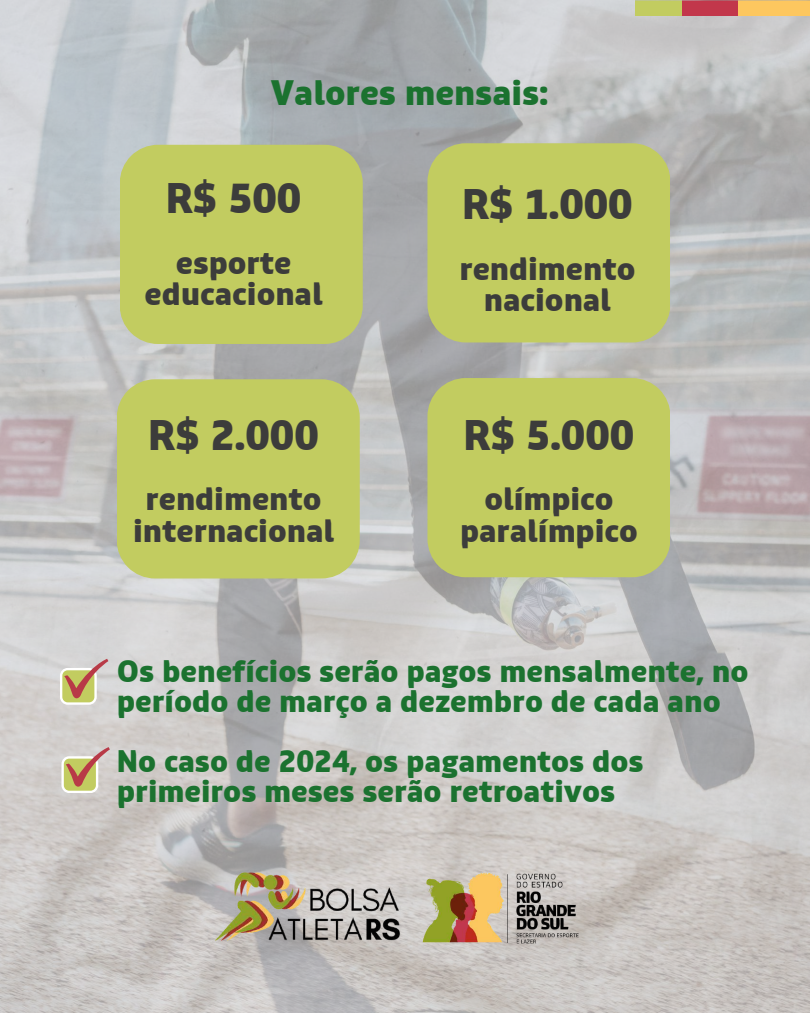
<style>
.page{position:relative;width:810px;height:1013px;background:#fff}
.page>*{position:absolute;margin:0;border:0;box-sizing:border-box;transform-origin:0 0}
.t1{font:900 40.8px "Lembra";color:#3c3c3b}
.t2{font:900 33.7px "Lembra";color:#1b722f}
.t3{font:900 30.8px/31.5px "Lembra";color:#3c3c3b;text-align:center}
.t4{font:900 29.7px/30px "Lembra";color:#1b722f}
</style>
<div class="page">
<img style="left:0;top:0;width:810px;height:1012px">
<div style="left:427px;top:143px;width:243px;height:199px;background:#c2cc60"></div>
<div style="left:117px;top:379px;width:242px;height:199px;background:#c2cc60"></div>
<div style="left:120px;top:145px;width:242px;height:199px;background:#c2cc60"></div>
<div style="left:427px;top:378px;width:243px;height:199px;background:#c2cc60"></div>
<div style="left:737px;top:1px;width:73px;height:15px;background:#fdc75f"></div>
<div style="left:681px;top:1px;width:57px;height:15px;background:#c2374b"></div>
<div style="left:636px;top:1px;width:46px;height:15px;background:#c2cc60"></div>
<svg style="left:60px;top:658px;width:48px;height:46px;background:#cfbe9c"></svg>
<svg style="left:61px;top:747px;width:49px;height:45px;background:#cebc99"></svg>
<img style="left:416px;top:856px;width:182px;height:102px">
<img style="left:212px;top:835px;width:204px;height:144px">
<p class="t2" style="left:271px;top:72px;width:279px">Valores mensais:</p>
<h1 class="t1" style="left:166px;top:172px;width:137px">R$ 500</h1>
<p class="t3" style="left:145px;top:246px;width:180px">esporte educacional</p>
<h1 class="t1" style="left:148px;top:409px;width:172px">R$ 2.000</h1>
<p class="t3" style="left:133px;top:482px;width:202px">rendimento internacional</p>
<h1 class="t1" style="left:462px;top:178px;width:172px">R$ 1.000</h1>
<p class="t3" style="left:459px;top:251px;width:178px">rendimento nacional</p>
<h1 class="t1" style="left:464px;top:409px;width:172px">R$ 5.000</h1>
<p class="t3" style="left:460px;top:482px;width:179px">olímpico paralímpico</p>
<p class="t4" style="left:117px;top:655px;width:633px">Os benefícios serão pagos mensalmente, no período de março a dezembro de cada ano</p>
<p class="t4" style="left:117px;top:745px;width:528px">No caso de 2024, os pagamentos dos primeiros meses serão retroativos</p>
</div>
